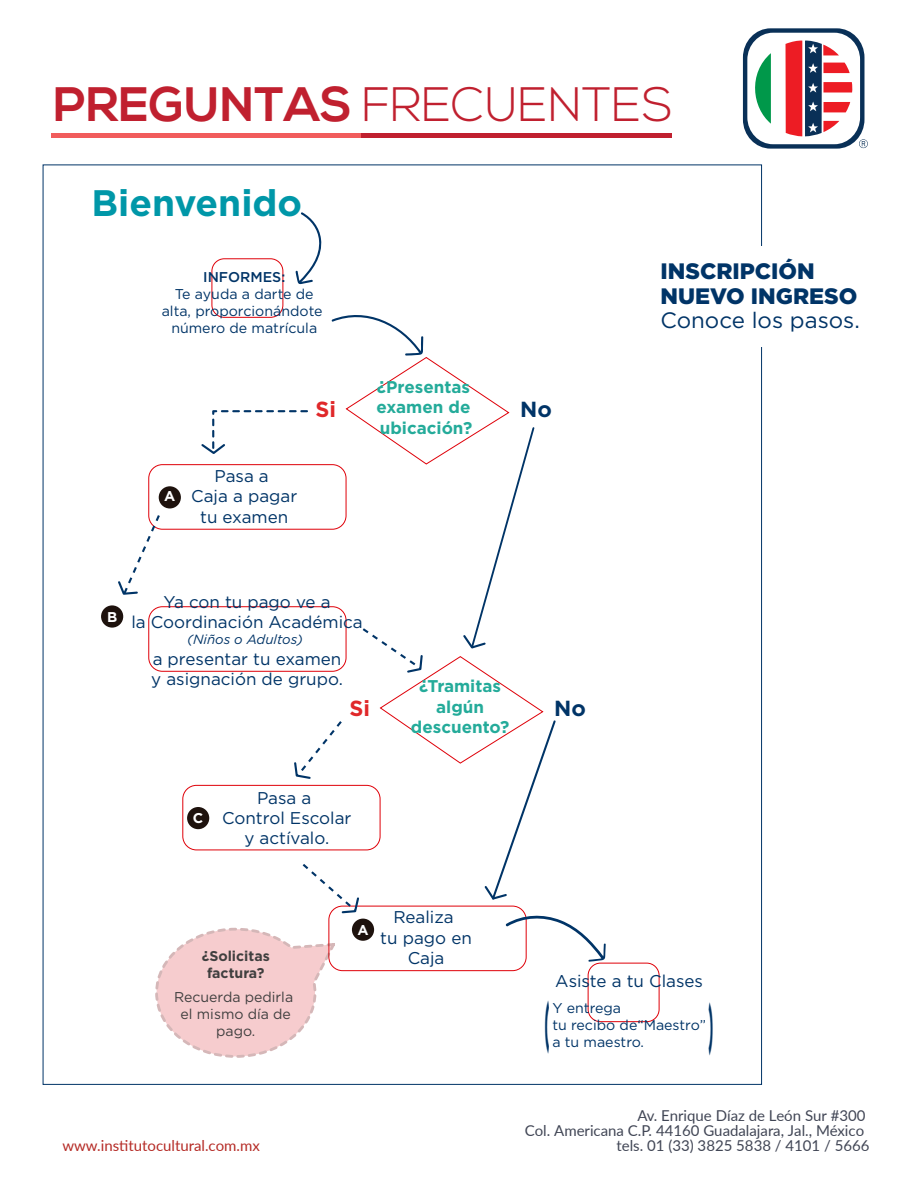
<style>
.page{position:relative;width:918px;height:1188px;background:#fff}
.page>*{position:absolute;margin:0;border:0;box-sizing:border-box;transform-origin:0 0}
.t1{font:900 62.4px "Gotham";color:#003467;scale:.17 1}
.t2{font:300 48.3px "Nexa";color:#c0202f}
.t3{font:700 36.9px "Gotham";color:#0097a8}
.t4{font:900 22.35px/24.6px "Gotham";color:#003467}
.t5{font:22.2px "Gotham";color:#003467}
.t6{font:700 21.9px "Gotham";color:#e0282a}
.t7{font:700 21.9px "Gotham";color:#003467}
.t8{font:16.95px/20.4px "Gotham";color:#003467;text-align:center}
.t9{font:700 16.95px/20.4px "Gotham";color:#24ab9a}
.t10{font:15px/15px "Lato";color:#414655;text-align:right}
.t11{font:15px "Lato";color:#b52b26}
.t12{font:14.25px/17px "Gotham";color:#003467;text-align:center}
.t13{font:14.25px/17px "Gotham";color:#403f3f;text-align:center}
.t14{font:700 14.25px/17px "Gotham";color:#403f3f;text-align:center}
.t15{font:500 14.25px "Gotham";color:#003467}
.t16{font:700 14.1px "Gotham";color:#fff}
.t17{font:italic 13.35px "Gotham";color:#003467}
.s1{font-weight:700}
</style>
<div class="page">
<svg style="left:743px;top:28px;width:123px;height:121px"></svg>
<div style="left:51px;top:133px;width:310px;height:5px;background:#f15c5c"></div>
<div style="left:361px;top:133px;width:311px;height:5px;background:#c0202f"></div>
<div style="left:588px;top:963px;width:71px;height:59px;border:1px solid #df0109;border-radius:12px"></div>
<div style="left:212px;top:259px;width:71px;height:58px;border:1px solid #df0109;border-radius:12px"></div>
<div style="left:101px;top:605px;width:22px;height:23px;background:#1e120d;border-radius:50%"></div>
<svg style="left:295px;top:212px;width:27px;height:73px"></svg>
<svg style="left:116px;top:306px;width:490px;height:752px"></svg>
<h2 class="t2" style="left:54px;top:76px;width:621px"><span class="s1">PREGUNTAS</span> FRECUENTES</h2>
<h3 class="t3" style="left:92px;top:179px;width:212px">Bienvenido</h3>
<p class="t15" style="left:203px;top:268px;width:84px">INFORMES:</p>
<p class="t12" style="left:162px;top:286px;width:162px">Te ayuda a darte de alta, proporcionándote número de matrícula</p>
<p class="t6" style="left:316px;top:395px;width:22px">Si</p>
<p class="t16" style="left:164px;top:487px;width:13px">A</p>
<p class="t8" style="left:191px;top:465px;width:108px">Pasa a<br>Caja a pagar tu examen</p>
<p class="t9" style="left:377px;top:377px;width:97px">¿Presentas examen de ubicación?</p>
<p class="t7" style="left:520px;top:395px;width:33px">No</p>
<h3 class="t4" style="left:660px;top:259px;width:198px">INSCRIPCIÓN<br>NUEVO INGRESO</h3>
<h3 class="t5" style="left:660px;top:306px;width:201px">Conoce los pasos.</h3>
<p class="t16" style="left:107px;top:607px;width:12px">B</p>
<p class="t8" style="left:131px;top:591px;width:233px">Ya con tu pago ve a<br>la Coordinación Académica</p>
<p class="t17" style="left:187px;top:631px;width:117px">(Niños o Adultos)</p>
<p class="t8" style="left:151px;top:648px;width:193px;text-align:left">a presentar tu examen y asignación de grupo.</p>
<p class="t6" style="left:350px;top:694px;width:22px">Si</p>
<p class="t16" style="left:193px;top:809px;width:12px">C</p>
<p class="t8" style="left:222px;top:787px;width:131px">Pasa a<br>Control Escolar y actívalo.</p>
<p class="t9" style="left:411px;top:676px;width:100px;text-align:center">¿Tramitas algún descuento?</p>
<p class="t14" style="left:202px;top:947px;width:70px">¿Solicitas factura?</p>
<p class="t13" style="left:174px;top:988px;width:121px">Recuerda pedirla el mismo día de pago.</p>
<p class="t16" style="left:357px;top:920px;width:13px">A</p>
<p class="t8" style="left:380px;top:907px;width:93px">Realiza<br>tu pago en<br>Caja</p>
<p class="t7" style="left:554px;top:694px;width:33px">No</p>
<p class="t8" style="left:555px;top:970px;width:149px">Asiste a tu Clases</p>
<p class="t12" style="left:552px;top:999px;width:155px;text-align:left">Y entrega<br>tu recibo de“Maestro”</p>
<h1 class="t1" style="left:545px;top:980px;width:29px">(</h1>
<h1 class="t1" style="left:713px;top:1076px;width:29px;rotate:-180deg">(</h1>
<p class="t12" style="left:552px;top:1033px;width:93px">a tu maestro.</p>
<p class="t10" style="left:525px;top:1107px;width:342px">Av. Enrique Díaz de León Sur #300<br>Col. Americana C.P. 44160 Guadalajara, Jal., México</p>
<p class="t11" style="left:62px;top:1135px;width:199px">www.institutocultural.com.mx</p>
<p class="t10" style="left:616px;top:1137px;width:255px">tels. 01 (33) 3825 5838 / 4101 / 5666</p>
</div>
